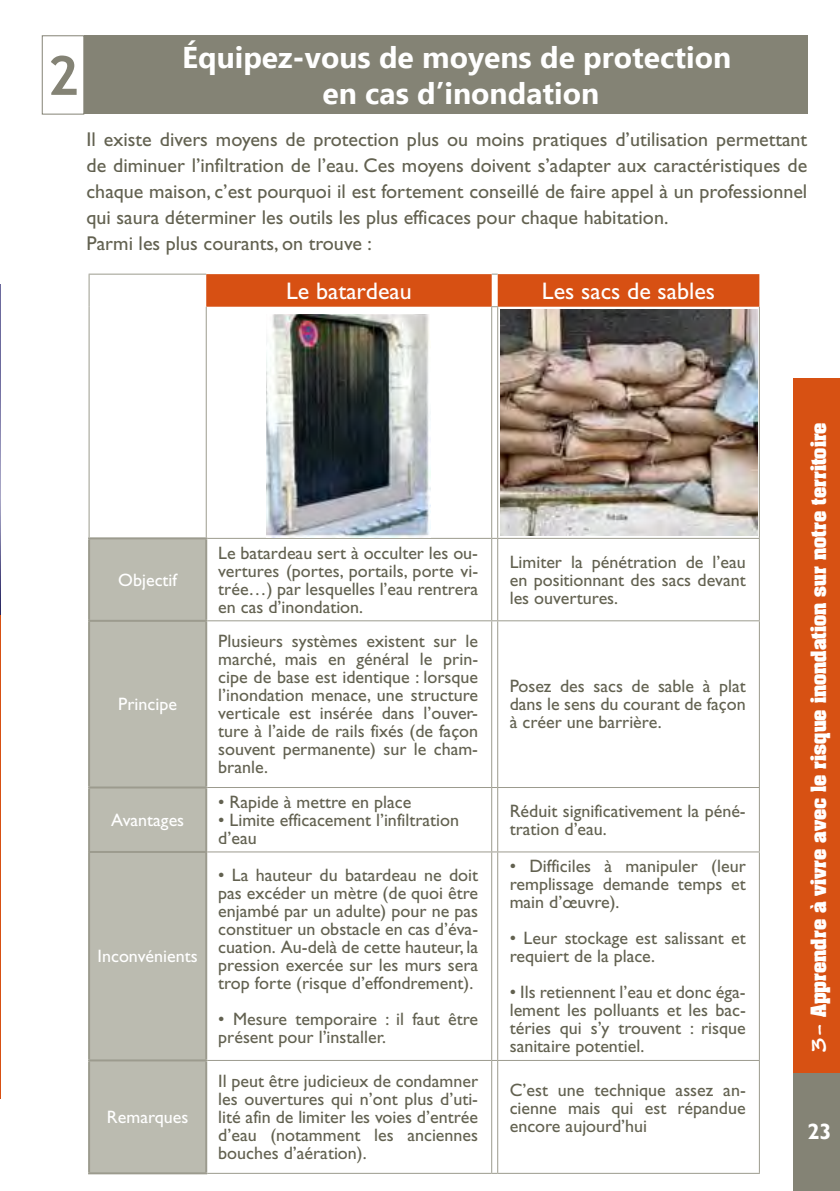
<style>
.page{position:relative;width:840px;height:1191px;background:#fff}
.page>*{position:absolute;margin:0;border:0;box-sizing:border-box;transform-origin:0 0}
.t1{font:700 54px "Trebuchet MS";color:#848375}
.t2{font:700 30px/36px "Ebrima";color:#fff;text-align:center}
.t3{font:24px "Gill Sans";color:#fff}
.t4{font:700 22px "Gill Sans";color:#fff}
.t5{font:20px/26px "Gill Sans";color:#626150}
.t6{font:18px/18px "Gill Sans";color:#626150;text-align:justify}
.t7{font:700 18px "Aachen";color:#fff}
.t8{font:18px "Gill Sans";color:#fff}
.s1{font-family:"Segoe Print";font-size:22px}
</style>
<div class="page">
<div style="left:792px;top:378px;width:47px;height:695px;background:#d75113"></div>
<div style="left:793px;top:1073px;width:46px;height:118px;background:#848375"></div>
<hr style="left:0;top:600px;width:1px;height:499px;background:#d75013">
<img style="left:0;top:284px;width:1px;height:330px">
<div style="left:42px;top:36px;width:42px;height:78px;border:1px solid #848375"></div>
<div style="left:84px;top:36px;width:722px;height:78px;background:#848375"></div>
<div style="left:90px;top:539px;width:115px;height:633px;background:#bbbbb0"></div>
<hr style="left:88px;top:274px;width:118px;height:1px;background:#9c9b8e">
<hr style="left:88px;top:275px;width:1px;height:32px;background:#9c9b8e">
<hr style="left:88px;top:307px;width:1px;height:230px;background:#9c9b8e">
<hr style="left:206px;top:307px;width:1px;height:230px;background:#9c9b8e">
<svg style="left:206px;top:274px;width:553px;height:33px;background:#d75418"></svg>
<hr style="left:491px;top:307px;width:1px;height:231px;background:#9c9b8e">
<hr style="left:497px;top:307px;width:1px;height:231px;background:#9c9b8e">
<hr style="left:758px;top:307px;width:1px;height:231px;background:#9c9b8e">
<hr style="left:207px;top:538px;width:284px;height:1px;background:#9c9b8e">
<hr style="left:491px;top:539px;width:1px;height:81px;background:#9c9b8e">
<hr style="left:497px;top:538px;width:262px;height:1px;background:#9c9b8e">
<hr style="left:497px;top:539px;width:1px;height:81px;background:#9c9b8e">
<hr style="left:758px;top:539px;width:1px;height:81px;background:#9c9b8e">
<hr style="left:207px;top:620px;width:284px;height:1px;background:#9c9b8e">
<hr style="left:491px;top:621px;width:1px;height:166px;background:#9c9b8e">
<hr style="left:497px;top:620px;width:262px;height:1px;background:#9c9b8e">
<hr style="left:497px;top:621px;width:1px;height:166px;background:#9c9b8e">
<hr style="left:758px;top:621px;width:1px;height:166px;background:#9c9b8e">
<hr style="left:207px;top:787px;width:284px;height:1px;background:#9c9b8e">
<hr style="left:491px;top:788px;width:1px;height:63px;background:#9c9b8e">
<hr style="left:497px;top:787px;width:262px;height:1px;background:#9c9b8e">
<hr style="left:497px;top:788px;width:1px;height:63px;background:#9c9b8e">
<hr style="left:758px;top:788px;width:1px;height:63px;background:#9c9b8e">
<hr style="left:207px;top:851px;width:284px;height:1px;background:#9c9b8e">
<hr style="left:491px;top:852px;width:1px;height:208px;background:#9c9b8e">
<hr style="left:497px;top:851px;width:262px;height:1px;background:#9c9b8e">
<hr style="left:497px;top:852px;width:1px;height:208px;background:#9c9b8e">
<hr style="left:758px;top:852px;width:1px;height:208px;background:#9c9b8e">
<hr style="left:207px;top:1060px;width:284px;height:1px;background:#9c9b8e">
<hr style="left:491px;top:1061px;width:1px;height:111px;background:#9c9b8e">
<hr style="left:497px;top:1060px;width:262px;height:1px;background:#9c9b8e">
<hr style="left:497px;top:1061px;width:1px;height:111px;background:#9c9b8e">
<hr style="left:758px;top:1061px;width:1px;height:111px;background:#9c9b8e">
<hr style="left:207px;top:1172px;width:284px;height:1px;background:#9c9b8e">
<hr style="left:497px;top:1172px;width:262px;height:1px;background:#9c9b8e">
<hr style="left:88px;top:537px;width:119px;height:2px;background:#9c9b8e">
<hr style="left:88px;top:539px;width:2px;height:81px;background:#9c9b8e">
<hr style="left:205px;top:539px;width:2px;height:81px;background:#9c9b8e">
<hr style="left:88px;top:620px;width:119px;height:2px;background:#9c9b8e">
<hr style="left:88px;top:622px;width:2px;height:164px;background:#9c9b8e">
<hr style="left:205px;top:622px;width:2px;height:164px;background:#9c9b8e">
<hr style="left:88px;top:788px;width:2px;height:63px;background:#9c9b8e">
<hr style="left:88px;top:786px;width:119px;height:2px;background:#9c9b8e">
<hr style="left:205px;top:788px;width:2px;height:63px;background:#9c9b8e">
<hr style="left:88px;top:851px;width:119px;height:2px;background:#9c9b8e">
<hr style="left:88px;top:853px;width:2px;height:206px;background:#9c9b8e">
<hr style="left:205px;top:853px;width:2px;height:206px;background:#9c9b8e">
<hr style="left:88px;top:1059px;width:119px;height:2px;background:#9c9b8e">
<hr style="left:88px;top:1061px;width:2px;height:111px;background:#9c9b8e">
<hr style="left:205px;top:1061px;width:2px;height:111px;background:#9c9b8e">
<hr style="left:88px;top:1172px;width:119px;height:2px;background:#9c9b8e">
<img style="left:266px;top:315px;width:164px;height:223px">
<img style="left:500px;top:309px;width:256px;height:226px">
<h1 class="t1" style="left:47px;top:42px;width:33px">2</h1>
<h2 class="t2" style="left:182px;top:41px;width:550px">Équipez-vous de moyens de protection en cas d’inondation</h2>
<p class="t5" style="left:86px;top:127px;width:722px">Il existe divers moyens de protection plus ou moins pratiques d’utilisation permettant de diminuer l’infiltration de l’eau. Ces moyens doivent s’adapter aux caractéristiques de chaque maison, c’est pourquoi il est fortement conseillé de faire appel à un professionnel qui saura déterminer les outils les plus efficaces pour chaque habitation.<br>Parmi les plus courants, on trouve :</p>
<h3 class="t3" style="left:286px;top:277px;width:127px">Le batardeau</h3>
<h3 class="t3" style="left:541px;top:277px;width:174px">Les sacs de sables</h3>
<p class="t8" style="left:118px;top:569px;width:60px">Objectif</p>
<p class="t8" style="left:118px;top:694px;width:60px">Principe</p>
<p class="t8" style="left:111px;top:809px;width:75px">Avantages</p>
<p class="t8" style="left:97px;top:946px;width:102px">Inconvénients</p>
<p class="t8" style="left:107px;top:1106px;width:83px">Remarques</p>
<p class="t6" style="left:218px;top:543px;width:261px">Le batardeau sert à occulter les ou&shy;vertures (portes, portails, porte vi&shy;trée…) par lesquelles l’eau rentrera en cas d’inondation.</p>
<p class="t6" style="left:509px;top:552px;width:237px">Limiter la pénétration de l’eau en positionnant des sacs devant les ouvertures.</p>
<p class="t6" style="left:218px;top:632px;width:261px">Plusieurs systèmes existent sur le marché, mais en général le prin&shy;cipe de base est identique : lorsque l’inondation menace, une structure verticale est insérée dans l’ouver&shy;ture à l’aide de rails fixés (de façon souvent permanente) sur le cham&shy;branle.</p>
<p class="t6" style="left:509px;top:677px;width:237px">Posez des sacs de sable à plat dans le sens du courant de façon à créer une barrière.</p>
<p class="t6" style="left:218px;top:793px;width:194px">• Rapide à mettre en place</p>
<p class="t6" style="left:218px;top:811px;width:242px">• Limite efficacement l’infiltration d’eau</p>
<p class="t6" style="left:509px;top:802px;width:237px">Réduit significativement la péné&shy;tration d’eau.</p>
<p class="t6" style="left:218px;top:866px;width:261px">• La hauteur du batardeau ne doit pas excéder un mètre (de quoi être enjambé par un adulte) pour ne pas constituer un obstacle en cas d’éva&shy;cuation. Au-delà de cette hauteur, la pression exercée sur les murs sera trop forte (risque d’effondrement).</p>
<p class="t6" style="left:218px;top:1010px;width:261px">• Mesure temporaire : il faut être présent pour l’installer.</p>
<p class="t6" style="left:509px;top:857px;width:237px">• Difficiles à manipuler (leur remplissage demande temps et main d’œuvre).</p>
<p class="t6" style="left:509px;top:929px;width:237px">• Leur stockage est salissant et requiert de la place.</p>
<p class="t6" style="left:509px;top:983px;width:237px">• Ils retiennent l’eau et donc éga&shy;lement les polluants et les bac&shy;téries qui s’y trouvent : risque sanitaire potentiel.</p>
<p class="t6" style="left:218px;top:1072px;width:261px">Il peut être judicieux de condamner les ouvertures qui n’ont plus d’uti&shy;lité afin de limiter les voies d’entrée d’eau (notamment les anciennes bouches d’aération).</p>
<p class="t6" style="left:509px;top:1081px;width:237px">C’est une technique assez an&shy;cienne mais qui est répandue encore aujourd’hui</p>
<p class="t7" style="left:804px;top:1053px;width:632px;rotate:-90deg"><span class="s1">3-</span> Apprendre à vivre avec le risque inondation sur notre territoire</p>
<p class="t4" style="left:806px;top:1118px;width:26px">23</p>
</div>
